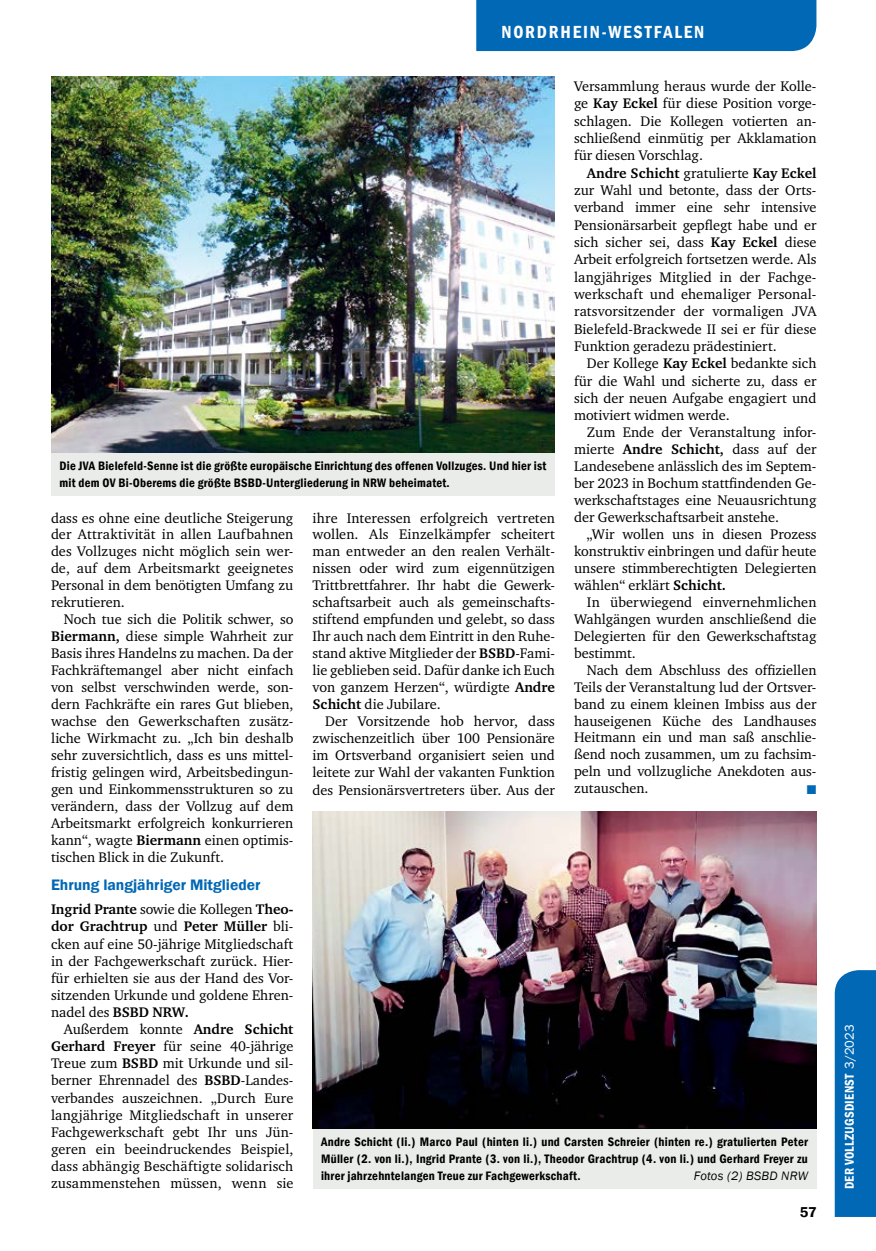
<style>
.page{position:relative;width:876px;height:1251px;background:#fff}
.page>*{position:absolute;margin:0;border:0;box-sizing:border-box;transform-origin:0 0}
.t1{font:600 condensed 18px "Franklin Gothic";letter-spacing:.1em;color:#fff}
.t2{font:600 15.6px "Franklin Gothic";color:#0068b5}
.t3{font:600 14.7px "Franklin Gothic";color:#000}
.t4{font:14.25px "Charter ITC";color:#000}
.t5{font:700 14.25px "Charter ITC";color:#000}
.t6{font:600 condensed 13.05px "Franklin Gothic";letter-spacing:.015em;color:#fff}
.t7{font:600 condensed 12.6px/17px "Franklin Gothic";letter-spacing:.02em;color:#000}
.t8{font:italic 12.6px "Franklin Gothic";letter-spacing:.02em;color:#000}
.t9{font:12.6px "Zapf Dingbats";color:#0068b5}
.s1{font-weight:700}
.s2{font-weight:400}
.s3{font-weight:400;font-stretch:normal}
</style>
<div class="page">
<div style="left:835px;top:970px;width:41px;height:246px;background:#0068b5"></div>
<div style="left:476px;top:0;width:340px;height:51px;background:#0068b5"></div>
<img style="left:51px;top:77px;width:504px;height:375px">
<div style="left:51px;top:452px;width:504px;height:43px;background:#eaece9"></div>
<div style="left:313px;top:1128px;width:503px;height:60px;background:#eaece9"></div>
<img style="left:313px;top:811px;width:503px;height:317px">
<p class="t1" style="left:501px;top:20px;width:204px">NORDRHEIN-WESTFALEN</p>
<p class="t4" style="left:574px;top:77px;width:244px">Versammlung heraus wurde der Kolle-</p>
<p class="t4" style="left:574px;top:94px;width:244px">ge <span class="s1">Kay Eckel</span> für diese Position vorge-</p>
<p class="t4" style="left:574px;top:112px;width:244px">schlagen. Die Kollegen votierten an-</p>
<p class="t4" style="left:574px;top:129px;width:244px">schließend einmütig per Akklamation</p>
<p class="t4" style="left:574px;top:146px;width:130px">für diesen Vorschlag.</p>
<p class="t5" style="left:587px;top:164px;width:231px">Andre Schicht <span class="s2">gratulierte</span> Kay Eckel</p>
<p class="t4" style="left:574px;top:181px;width:244px">zur Wahl und betonte, dass der Orts-</p>
<p class="t4" style="left:574px;top:198px;width:244px">verband immer eine sehr intensive</p>
<p class="t4" style="left:574px;top:216px;width:244px">Pensionärsarbeit gepflegt habe und er</p>
<p class="t4" style="left:574px;top:233px;width:244px">sich sicher sei, dass <span class="s1">Kay Eckel</span> diese</p>
<p class="t4" style="left:574px;top:250px;width:244px">Arbeit erfolgreich fortsetzen werde. Als</p>
<p class="t4" style="left:574px;top:268px;width:244px">langjähriges Mitglied in der Fachge-</p>
<p class="t4" style="left:574px;top:285px;width:244px">werkschaft und ehemaliger Personal-</p>
<p class="t4" style="left:574px;top:302px;width:244px">ratsvorsitzender der vormaligen JVA</p>
<p class="t4" style="left:574px;top:320px;width:244px">Bielefeld-Brackwede II sei er für diese</p>
<p class="t4" style="left:574px;top:337px;width:204px">Funktion geradezu prädestiniert.</p>
<p class="t4" style="left:587px;top:354px;width:231px">Der Kollege <span class="s1">Kay Eckel</span> bedankte sich</p>
<p class="t4" style="left:574px;top:372px;width:244px">für die Wahl und sicherte zu, dass er</p>
<p class="t4" style="left:574px;top:389px;width:244px">sich der neuen Aufgabe engagiert und</p>
<p class="t4" style="left:574px;top:406px;width:157px">motiviert widmen werde.</p>
<p class="t4" style="left:587px;top:423px;width:231px">Zum Ende der Veranstaltung infor-</p>
<p class="t4" style="left:574px;top:440px;width:244px">mierte <span class="s1">Andre Schicht,</span> dass auf der</p>
<p class="t4" style="left:574px;top:457px;width:244px">Landesebene anlässlich des im Septem-</p>
<p class="t4" style="left:574px;top:474px;width:244px">ber 2023 in Bochum stattfindenden Ge-</p>
<p class="t4" style="left:574px;top:491px;width:244px">werkschaftstages eine Neuausrichtung</p>
<p class="t4" style="left:574px;top:508px;width:206px">der Gewerkschaftsarbeit anstehe.</p>
<p class="t4" style="left:587px;top:525px;width:231px">„Wir wollen uns in diesen Prozess</p>
<p class="t4" style="left:574px;top:542px;width:244px">konstruktiv einbringen und dafür heute</p>
<p class="t4" style="left:574px;top:559px;width:244px">unsere stimmberechtigten Delegierten</p>
<p class="t4" style="left:574px;top:576px;width:153px">wählen“ erklärt <span class="s1">Schicht.</span></p>
<p class="t4" style="left:587px;top:593px;width:231px">In überwiegend einvernehmlichen</p>
<p class="t4" style="left:574px;top:610px;width:244px">Wahlgängen wurden anschließend die</p>
<p class="t4" style="left:574px;top:626px;width:244px">Delegierten für den Gewerkschaftstag</p>
<p class="t4" style="left:574px;top:643px;width:63px">bestimmt.</p>
<p class="t4" style="left:587px;top:660px;width:231px">Nach dem Abschluss des offiziellen</p>
<p class="t4" style="left:574px;top:677px;width:244px">Teils der Veranstaltung lud der Ortsver-</p>
<p class="t4" style="left:574px;top:694px;width:244px">band zu einem kleinen Imbiss aus der</p>
<p class="t4" style="left:574px;top:711px;width:244px">hauseigenen Küche des Landhauses</p>
<p class="t4" style="left:574px;top:728px;width:244px">Heitmann ein und man saß anschlie-</p>
<p class="t4" style="left:574px;top:745px;width:244px">ßend noch zusammen, um zu fachsim-</p>
<p class="t4" style="left:574px;top:762px;width:244px">peln und vollzugliche Anekdoten aus-</p>
<p class="t4" style="left:574px;top:779px;width:76px">zutauschen.</p>
<p class="t9" style="left:807px;top:783px;width:11px">■</p>
<p class="t7" style="left:60px;top:457px;width:488px">Die JVA Bielefeld-Senne ist die größte europäische Einrichtung des offenen Vollzuges. Und hier ist mit dem OV Bi-Oberems die größte BSBD-Untergliederung in NRW beheimatet.</p>
<p class="t4" style="left:313px;top:508px;width:244px">ihre Interessen erfolgreich vertreten</p>
<p class="t4" style="left:313px;top:525px;width:244px">wollen. Als Einzelkämpfer scheitert</p>
<p class="t4" style="left:313px;top:542px;width:244px">man entweder an den realen Verhält-</p>
<p class="t4" style="left:313px;top:559px;width:244px">nissen oder wird zum eigennützigen</p>
<p class="t4" style="left:313px;top:576px;width:244px">Trittbrettfahrer. Ihr habt die Gewerk-</p>
<p class="t4" style="left:313px;top:593px;width:244px">schaftsarbeit auch als gemeinschafts-</p>
<p class="t4" style="left:313px;top:610px;width:244px">stiftend empfunden und gelebt, so dass</p>
<p class="t4" style="left:313px;top:627px;width:244px">Ihr auch nach dem Eintritt in den Ruhe-</p>
<p class="t4" style="left:313px;top:644px;width:244px">stand aktive Mitglieder der <span class="s1">BSBD</span>-Fami-</p>
<p class="t4" style="left:313px;top:661px;width:244px">lie geblieben seid. Dafür danke ich Euch</p>
<p class="t4" style="left:313px;top:678px;width:244px">von ganzem Herzen“, würdigte <span class="s1">Andre</span></p>
<p class="t4" style="left:313px;top:695px;width:130px"><span class="s1">Schicht</span> die Jubilare.</p>
<p class="t4" style="left:325px;top:712px;width:231px">Der Vorsitzende hob hervor, dass</p>
<p class="t4" style="left:313px;top:729px;width:244px">zwischenzeitlich über 100 Pensionäre</p>
<p class="t4" style="left:313px;top:746px;width:244px">im Ortsverband organisiert seien und</p>
<p class="t4" style="left:313px;top:763px;width:244px">leitete zur Wahl der vakanten Funktion</p>
<p class="t4" style="left:313px;top:780px;width:244px">des Pensionärsvertreters über. Aus der</p>
<p class="t4" style="left:51px;top:508px;width:244px">dass es ohne eine deutliche Steigerung</p>
<p class="t4" style="left:51px;top:525px;width:244px">der Attraktivität in allen Laufbahnen</p>
<p class="t4" style="left:51px;top:542px;width:244px">des Vollzuges nicht möglich sein wer-</p>
<p class="t4" style="left:51px;top:559px;width:244px">de, auf dem Arbeitsmarkt geeignetes</p>
<p class="t4" style="left:51px;top:576px;width:244px">Personal in dem benötigten Umfang zu</p>
<p class="t4" style="left:51px;top:593px;width:75px">rekrutieren.</p>
<p class="t4" style="left:64px;top:610px;width:231px">Noch tue sich die Politik schwer, so</p>
<p class="t4" style="left:51px;top:627px;width:244px"><span class="s1">Biermann,</span> diese simple Wahrheit zur</p>
<p class="t4" style="left:51px;top:644px;width:244px">Basis ihres Handelns zu machen. Da der</p>
<p class="t4" style="left:51px;top:661px;width:244px">Fachkräftemangel aber nicht einfach</p>
<p class="t4" style="left:51px;top:678px;width:244px">von selbst verschwinden werde, son-</p>
<p class="t4" style="left:51px;top:695px;width:244px">dern Fachkräfte ein rares Gut blieben,</p>
<p class="t4" style="left:51px;top:712px;width:244px">wachse den Gewerkschaften zusätz-</p>
<p class="t4" style="left:51px;top:729px;width:244px">liche Wirkmacht zu. „Ich bin deshalb</p>
<p class="t4" style="left:51px;top:746px;width:244px">sehr zuversichtlich, dass es uns mittel-</p>
<p class="t4" style="left:51px;top:763px;width:244px">fristig gelingen wird, Arbeitsbedingun-</p>
<p class="t4" style="left:51px;top:779px;width:244px">gen und Einkommensstrukturen so zu</p>
<p class="t4" style="left:51px;top:796px;width:244px">verändern, dass der Vollzug auf dem</p>
<p class="t4" style="left:51px;top:813px;width:244px">Arbeitsmarkt erfolgreich konkurrieren</p>
<p class="t4" style="left:51px;top:830px;width:244px">kann“, wagte <span class="s1">Biermann</span> einen optimis-</p>
<p class="t4" style="left:51px;top:847px;width:175px">tischen Blick in die Zukunft.</p>
<p class="t2" style="left:51px;top:875px;width:211px">Ehrung langjähriger Mitglieder</p>
<p class="t5" style="left:51px;top:900px;width:243px">Ingrid Prante <span class="s2">sowie die Kollegen</span> Theo-</p>
<p class="t5" style="left:51px;top:917px;width:244px">dor Grachtrup <span class="s2">und</span> Peter Müller <span class="s2">bli-</span></p>
<p class="t4" style="left:51px;top:934px;width:244px">cken auf eine 50-jährige Mitgliedschaft</p>
<p class="t4" style="left:51px;top:951px;width:244px">in der Fachgewerkschaft zurück. Hier-</p>
<p class="t4" style="left:51px;top:968px;width:244px">für erhielten sie aus der Hand des Vor-</p>
<p class="t4" style="left:51px;top:985px;width:244px">sitzenden Urkunde und goldene Ehren-</p>
<p class="t4" style="left:51px;top:1002px;width:139px">nadel des <span class="s1">BSBD NRW.</span></p>
<p class="t4" style="left:64px;top:1020px;width:231px">Außerdem konnte <span class="s1">Andre Schicht</span></p>
<p class="t4" style="left:51px;top:1037px;width:244px"><span class="s1">Gerhard Freyer</span> für seine 40-jährige</p>
<p class="t4" style="left:51px;top:1054px;width:244px">Treue zum <span class="s1">BSBD</span> mit Urkunde und sil-</p>
<p class="t4" style="left:51px;top:1071px;width:244px">berner Ehrennadel des <span class="s1">BSBD</span>-Landes-</p>
<p class="t4" style="left:51px;top:1088px;width:244px">verbandes auszeichnen. „Durch Eure</p>
<p class="t4" style="left:51px;top:1105px;width:244px">langjährige Mitgliedschaft in unserer</p>
<p class="t4" style="left:51px;top:1122px;width:244px">Fachgewerkschaft gebt Ihr uns Jün-</p>
<p class="t4" style="left:51px;top:1139px;width:244px">geren ein beeindruckendes Beispiel,</p>
<p class="t4" style="left:51px;top:1156px;width:244px">dass abhängig Beschäftigte solidarisch</p>
<p class="t4" style="left:51px;top:1173px;width:244px">zusammenstehen müssen, wenn sie</p>
<p class="t7" style="left:321px;top:1132px;width:488px;text-align:justify">Andre Schicht (li.) Marco Paul (hinten li.) und Carsten Schreier (hinten re.) gratulierten Peter Müller (2. von li.), Ingrid Prante (3. von li.), Theodor Grachtrup (4. von li.) und Gerhard Freyer zu ihrer jahrzehntelangen Treue zur Fachgewerkschaft.</p>
<p class="t8" style="left:694px;top:1167px;width:116px">Fotos (2) BSBD NRW</p>
<p class="t3" style="left:800px;top:1202px;width:18px">57</p>
<p class="t6" style="left:841px;top:1188px;width:166px;rotate:-90deg">DER VOLLZUGSDIENST <span class="s3">3/2023</span></p>
</div>
